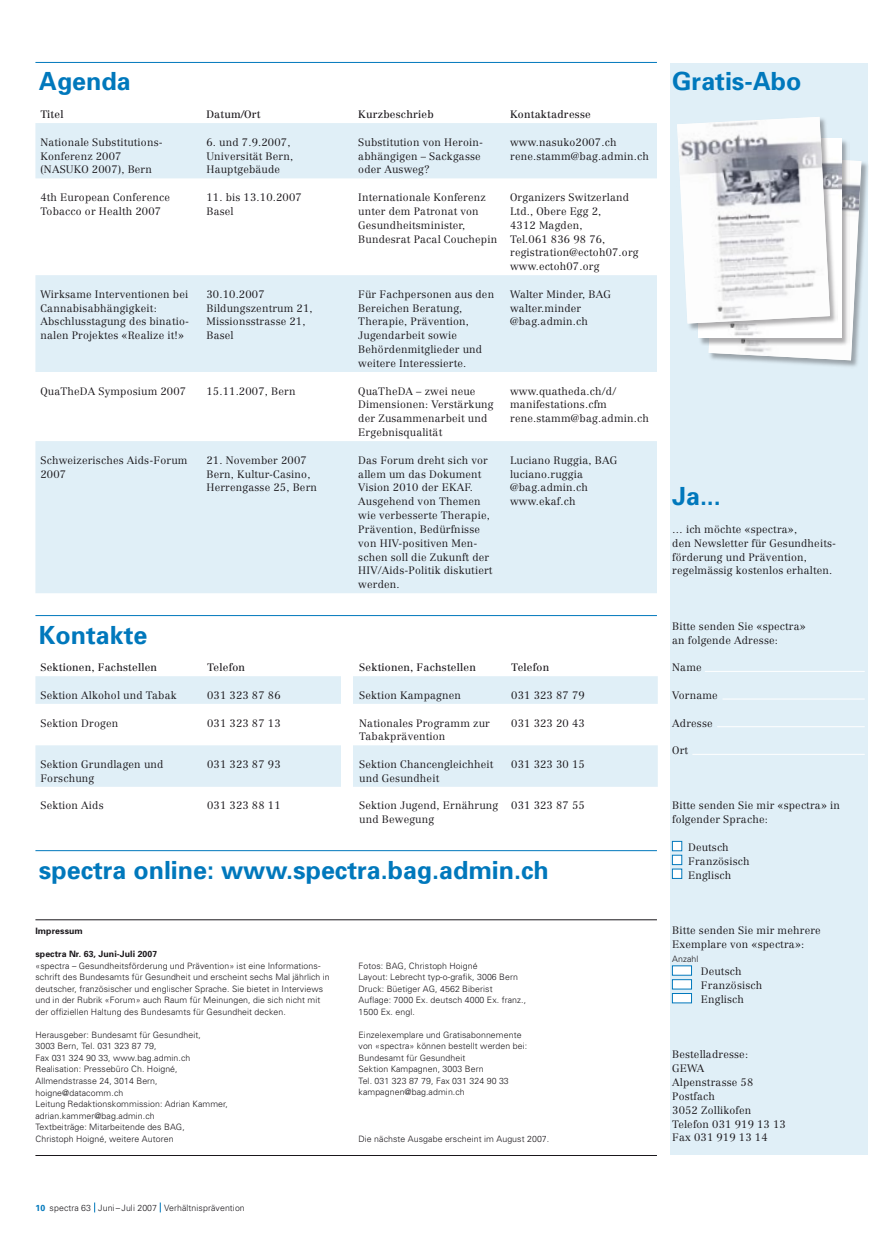
<style>
.page{position:relative;width:886px;height:1241px;background:#fff}
.page>*{position:absolute;margin:0;border:0;box-sizing:border-box;transform-origin:0 0}
.t1{font:700 25px "Univers";color:#0078bc}
.t2{font:300 10.62px/13.9px "Centennial";letter-spacing:.015em;color:#1a171b}
.t3{font:10.62px "Centennial";letter-spacing:.015em;color:#1a171b}
.t4{font:300 8.75px/11.5px "Univers";letter-spacing:.01em;color:#1a171b}
.t5{font:700 8.75px "Univers";letter-spacing:.01em;color:#1a171b}
.s1{font-weight:700;color:#0078bc}
</style>
<div class="page">
<div style="left:670px;top:63px;width:197px;height:1091px;background:#e0eff7"></div>
<hr style="left:35px;top:1154px;width:622px;height:1px;background:#1a171b">
<hr style="left:35px;top:919px;width:622px;height:1px;background:#1a171b">
<hr style="left:705px;top:671px;width:160px;height:1px;background:#fff">
<hr style="left:722px;top:698px;width:143px;height:1px;background:#fff">
<hr style="left:717px;top:726px;width:148px;height:1px;background:#fff">
<hr style="left:692px;top:754px;width:173px;height:1px;background:#fff">
<div style="left:672px;top:841px;width:10px;height:9px;background:#fff"></div>
<div style="left:672px;top:841px;width:10px;height:9px;border:1px solid #0078bc"></div>
<div style="left:672px;top:855px;width:10px;height:9px;background:#fff"></div>
<div style="left:672px;top:854px;width:10px;height:10px;border:1px solid #0078bc"></div>
<div style="left:672px;top:868px;width:10px;height:10px;background:#fff"></div>
<div style="left:672px;top:868px;width:10px;height:10px;border:1px solid #0078bc"></div>
<div style="left:672px;top:965px;width:19px;height:10px;background:#fff"></div>
<div style="left:672px;top:965px;width:20px;height:10px;border:1px solid #0078bc"></div>
<div style="left:672px;top:979px;width:19px;height:9px;background:#fff"></div>
<div style="left:672px;top:979px;width:20px;height:10px;border:1px solid #0078bc"></div>
<div style="left:672px;top:993px;width:19px;height:9px;background:#fff"></div>
<div style="left:672px;top:993px;width:20px;height:9px;border:1px solid #0078bc"></div>
<div style="left:708px;top:153px;width:161px;height:215px;background:#1a171b;opacity:.35"></div>
<svg style="left:688px;top:138px;width:173px;height:222px;background:#dfe1e4"></svg>
<img style="left:677px;top:117px;width:153px;height:206px">
<svg style="left:35px;top:123px;width:622px;height:470px;fill:#e0eff7"></svg>
<hr style="left:35px;top:62px;width:622px;height:1px;background:#0078bc">
<svg style="left:35px;top:676px;width:623px;height:110px;fill:#e0eff7"></svg>
<hr style="left:35px;top:615px;width:622px;height:1px;background:#0078bc">
<hr style="left:35px;top:850px;width:622px;height:1px;background:#0078bc">
<div style="left:342px;top:657px;width:11px;height:181px;background:#fff"></div>
<h1 class="t1" style="left:39px;top:65px;width:93px">Agenda</h1>
<p class="t3" style="left:40px;top:108px;width:25px">Titel</p>
<p class="t3" style="left:206px;top:108px;width:56px">Datum/Ort</p>
<p class="t3" style="left:358px;top:108px;width:77px">Kurzbeschrieb</p>
<p class="t3" style="left:510px;top:108px;width:82px">Kontaktadresse</p>
<p class="t2" style="left:40px;top:135px;width:124px">Nationale Substitutions-<br>Konferenz 2007 (NASUKO 2007), Bern</p>
<p class="t2" style="left:206px;top:135px;width:88px">6. und 7.9.2007,<br>Universität Bern,<br>Hauptgebäude</p>
<p class="t2" style="left:358px;top:135px;width:125px;text-align:justify">Substitution von Heroin&shy;abhängigen – Sackgasse oder Ausweg?</p>
<p class="t2" style="left:510px;top:135px;width:140px">www.nasuko2007.ch rene.stamm@bag.admin.ch</p>
<p class="t2" style="left:40px;top:190px;width:131px">4th European Conference<br>Tobacco or Health 2007</p>
<p class="t2" style="left:206px;top:190px;width:97px">11. bis 13.10.2007<br>Basel</p>
<p class="t2" style="left:358px;top:190px;width:140px">Internationale Konferenz unter dem Patronat von<br>Gesundheitsminister,<br>Bundesrat Pacal Couchepin</p>
<p class="t2" style="left:510px;top:190px;width:130px">Organizers Switzerland<br>Ltd., Obere Egg 2,<br>4312 Magden,<br>Tel.061 836 98 76, registration@ectoh07.org www.ectoh07.org</p>
<p class="t2" style="left:40px;top:287px;width:150px">Wirksame Interventionen bei<br>Cannabisabhängigkeit:<br>Abschlusstagung des binatio&shy;nalen Projektes «Realize it!»</p>
<p class="t2" style="left:206px;top:287px;width:108px">30.10.2007<br>Bildungszentrum 21,<br>Missionsstrasse 21,<br>Basel</p>
<p class="t2" style="left:358px;top:287px;width:137px">Für Fachpersonen aus den<br>Bereichen Beratung,<br>Therapie, Prävention,<br>Jugendarbeit sowie<br>Behördenmitglieder und weitere Interessierte.</p>
<p class="t2" style="left:510px;top:287px;width:102px">Walter Minder, BAG walter.minder @bag.admin.ch</p>
<p class="t2" style="left:40px;top:384px;width:147px">QuaTheDA Symposium 2007</p>
<p class="t2" style="left:206px;top:384px;width:91px">15.11.2007, Bern</p>
<p class="t2" style="left:358px;top:384px;width:137px">QuaTheDA – zwei neue<br>Dimensionen: Verstärkung der Zusammenarbeit und<br>Ergebnisqualität</p>
<p class="t2" style="left:510px;top:384px;width:140px">www.quatheda.ch/d/ manifestations.cfm rene.stamm@bag.admin.ch</p>
<p class="t2" style="left:40px;top:453px;width:149px">Schweizerisches Aids-Forum<br>2007</p>
<p class="t2" style="left:206px;top:453px;width:112px">21. November 2007<br>Bern, Kultur-Casino,<br>Herrengasse 25, Bern</p>
<p class="t2" style="left:358px;top:453px;width:136px">Das Forum dreht sich vor allem um das Dokument<br>Vision 2010 der EKAF.<br>Ausgehend von Themen wie verbesserte Therapie,<br>Prävention, Bedürfnisse von HIV-positiven Men&shy;schen soll die Zukunft der<br>HIV/Aids-Politik diskutiert werden.</p>
<p class="t2" style="left:510px;top:453px;width:109px">Luciano Ruggia, BAG luciano.ruggia @bag.admin.ch www.ekaf.ch</p>
<h1 class="t1" style="left:39px;top:618px;width:110px">Kontakte</h1>
<p class="t3" style="left:40px;top:661px;width:118px">Sektionen, Fachstellen</p>
<p class="t3" style="left:207px;top:661px;width:39px">Telefon</p>
<p class="t3" style="left:359px;top:661px;width:118px">Sektionen, Fachstellen</p>
<p class="t3" style="left:511px;top:661px;width:39px">Telefon</p>
<p class="t2" style="left:40px;top:688px;width:138px">Sektion Alkohol und Tabak</p>
<p class="t2" style="left:207px;top:688px;width:75px">031 323 87 86</p>
<p class="t2" style="left:359px;top:688px;width:103px">Sektion Kampagnen</p>
<p class="t2" style="left:511px;top:688px;width:75px">031 323 87 79</p>
<p class="t2" style="left:40px;top:715px;width:79px">Sektion Drogen</p>
<p class="t2" style="left:207px;top:715px;width:75px">031 323 87 13</p>
<p class="t2" style="left:359px;top:715px;width:132px">Nationales Programm zur<br>Tabakprävention</p>
<p class="t2" style="left:511px;top:715px;width:75px">031 323 20 43</p>
<p class="t2" style="left:40px;top:757px;width:125px">Sektion Grundlagen und<br>Forschung</p>
<p class="t2" style="left:207px;top:757px;width:75px">031 323 87 93</p>
<p class="t2" style="left:359px;top:757px;width:136px">Sektion Chancengleichheit und Gesundheit</p>
<p class="t2" style="left:511px;top:757px;width:75px">031 323 30 15</p>
<p class="t2" style="left:40px;top:798px;width:65px">Sektion Aids</p>
<p class="t2" style="left:207px;top:798px;width:75px">031 323 88 11</p>
<p class="t2" style="left:359px;top:798px;width:141px">Sektion Jugend, Ernährung und Bewegung</p>
<p class="t2" style="left:511px;top:798px;width:75px">031 323 87 55</p>
<h1 class="t1" style="left:39px;top:853px;width:511px">spectra online: www.spectra.bag.admin.ch</h1>
<p class="t5" style="left:35px;top:925px;width:49px">Impressum</p>
<p class="t5" style="left:35px;top:948px;width:123px">spectra Nr. 63, Juni-Juli 2007</p>
<p class="t4" style="left:35px;top:959px;width:296px">«spectra – Gesundheitsförderung und Prävention» ist eine Informations&shy;schrift des Bundesamts für Gesundheit und erscheint sechs Mal jährlich in deutscher, französischer und englischer Sprache. Sie bietet in Interviews und in der Rubrik «Forum» auch Raum für Meinungen, die sich nicht mit der offiziellen Haltung des Bundesamts für Gesundheit decken.</p>
<p class="t4" style="left:35px;top:1028px;width:194px">Herausgeber: Bundesamt für Gesundheit,<br>3003 Bern, Tel. 031 323 87 79,<br>Fax 031 324 90 33, www.bag.admin.ch Realisation: Pressebüro Ch. Hoigné, Allmendstrasse 24, 3014 Bern, hoigne@datacomm.ch<br>Leitung Redaktionskommission: Adrian Kammer, adrian.kammer@bag.admin.ch<br>Textbeiträge: Mitarbeitende des BAG,<br>Christoph Hoigné, weitere Autoren</p>
<p class="t4" style="left:358px;top:959px;width:169px">Fotos: BAG, Christoph Hoigné<br>Layout: Lebrecht typ-o-grafik, 3006 Bern<br>Druck: Büetiger AG, 4562 Biberist<br>Auflage: 7000 Ex. deutsch 4000 Ex. franz.,<br>1500 Ex. engl.</p>
<p class="t4" style="left:358px;top:1028px;width:170px">Einzelexemplare und Gratisabonnemente von «spectra» können bestellt werden bei:<br>Bundesamt für Gesundheit<br>Sektion Kampagnen, 3003 Bern<br>Tel. 031 323 87 79, Fax 031 324 90 33 kampagnen@bag.admin.ch</p>
<p class="t4" style="left:358px;top:1132px;width:192px">Die nächste Ausgabe erscheint im August 2007.</p>
<h1 class="t1" style="left:672px;top:65px;width:131px">Gratis-Abo</h1>
<h1 class="t1" style="left:672px;top:480px;width:50px">Ja...</h1>
<p class="t2" style="left:672px;top:522px;width:164px">… ich möchte «spectra»,<br>den Newsletter für Gesundheits&shy;förderung und Prävention, regelmässig kostenlos erhalten.</p>
<p class="t2" style="left:672px;top:619px;width:135px">Bitte senden Sie «spectra» an folgende Adresse:</p>
<p class="t2" style="left:672px;top:660px;width:31px">Name</p>
<p class="t2" style="left:672px;top:688px;width:47px">Vorname</p>
<p class="t2" style="left:672px;top:715px;width:42px">Adresse</p>
<p class="t2" style="left:672px;top:743px;width:17px">Ort</p>
<p class="t2" style="left:672px;top:798px;width:169px">Bitte senden Sie mir «spectra» in folgender Sprache:</p>
<p class="t2" style="left:688px;top:840px;width:63px">Deutsch<br>Französisch<br>Englisch</p>
<p class="t2" style="left:672px;top:923px;width:150px">Bitte senden Sie mir mehrere<br>Exemplare von «spectra»:</p>
<p class="t4" style="left:672px;top:952px;width:28px">Anzahl</p>
<p class="t2" style="left:701px;top:964px;width:63px">Deutsch<br>Französisch<br>Englisch</p>
<p class="t2" style="left:672px;top:1047px;width:115px">Bestelladresse:<br>GEWA<br>Alpenstrasse 58<br>Postfach<br>3052 Zollikofen<br>Telefon 031 919 13 13<br>Fax 031 919 13 14</p>
<p class="t4" style="left:35px;top:1201px;width:211px"><span class="s1">10</span> spectra 63 Juni – Juli 2007 Verhältnisprävention</p>
</div>
